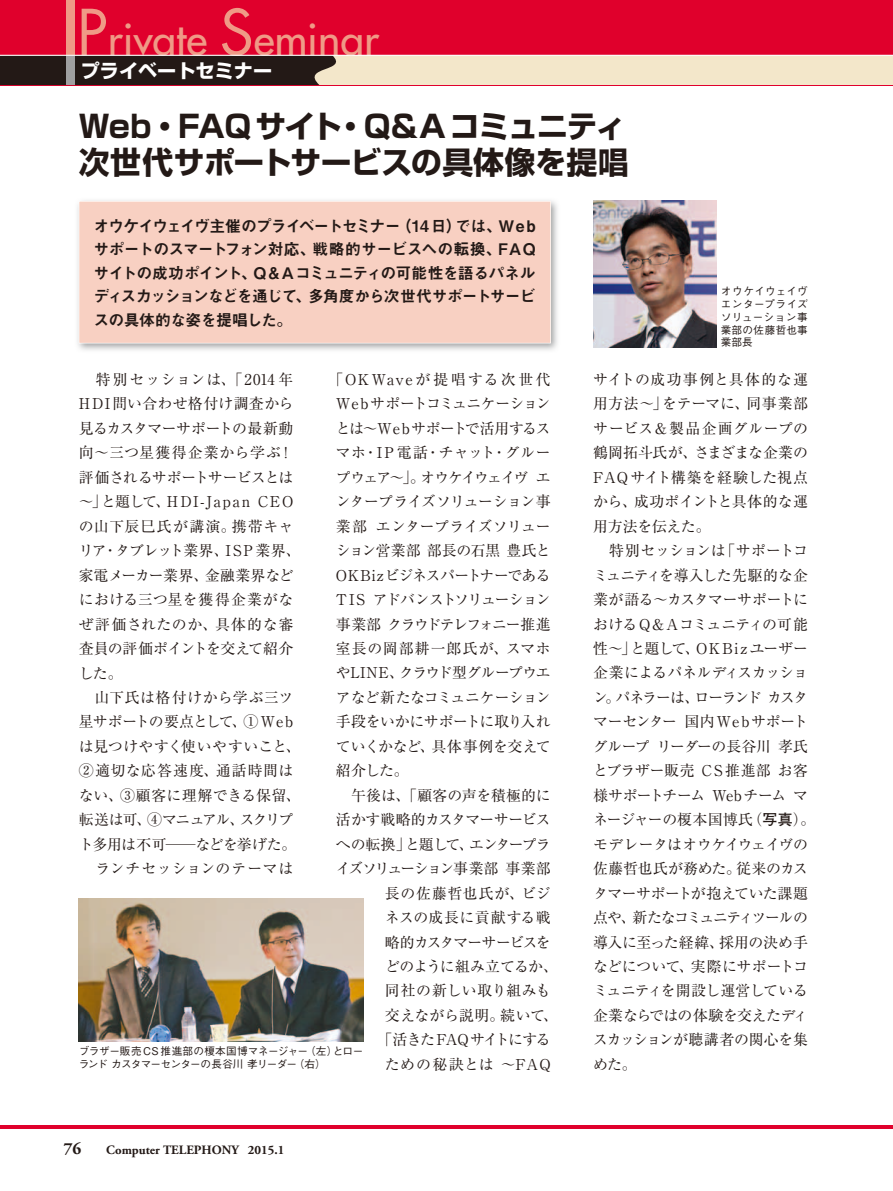
<style>
.page{position:relative;width:893px;height:1191px;background:#fff}
.page>*{position:absolute;margin:0;border:0;box-sizing:border-box;transform-origin:0 0}
.t1{font:42.45px "Futura";color:#ef9a86}
.t2{font:700 30.9px/36.2px "Shin Go Pro";letter-spacing:-.02em;color:#231916}
.t3{font:700 19.2px "Shin Go Pro";color:#fff}
.t4{font:700 16.95px "Adobe Garamond Pro";color:#231916}
.t5{font:15.9px/23.4px "Midashi Go Pro MB31";letter-spacing:-.06em;color:#231916;text-align:justify}
.t6{font:14.85px/24.5px "Ryumin Pro";letter-spacing:-.015em;color:#231916}
.t7{font:14.85px/24.5px "Ryumin Pro";letter-spacing:.015em;color:#231916}
.t8{font:14.85px "Ryumin Pro";letter-spacing:-.04em;color:#231916}
.t9{font:14.85px "Ryumin Pro";letter-spacing:-.045em;color:#231916}
.t10{font:14.85px "Ryumin Pro";letter-spacing:-.07em;color:#231916}
.t11{font:14.85px "Ryumin Pro";letter-spacing:.055em;color:#231916}
.t12{font:14.85px "Ryumin Pro";letter-spacing:.025em;color:#231916}
.t13{font:14.85px "Ryumin Pro";letter-spacing:.02em;color:#231916}
.t14{font:14.85px "Ryumin Pro";letter-spacing:-.125em;color:#231916}
.t15{font:14.85px "Ryumin Pro";letter-spacing:.14em;color:#231916}
.t16{font:14.85px "Ryumin Pro";letter-spacing:-.095em;color:#231916}
.t17{font:14.85px "Ryumin Pro";letter-spacing:-.1em;color:#231916}
.t18{font:14.85px "Ryumin Pro";letter-spacing:.06em;color:#231916}
.t19{font:14.85px "Ryumin Pro";letter-spacing:-.09em;color:#231916}
.t20{font:700 12.75px "Adobe Garamond Pro";color:#231916}
.t21{font:500 10.65px/12.8px "Gothic BBB Pro";letter-spacing:-.045em;color:#231916}
.t22{font:500 10.65px/12.8px "Gothic BBB Pro";letter-spacing:.01em;color:#231916;text-align:justify}
.s1{font-size:61.65px}
.s2{font-family:"Futo Go B101 Pro";font-weight:700}
</style>
<div class="page">
<div style="left:0;top:0;width:893px;height:85px;background:#e0002c"></div>
<div style="left:0;top:55px;width:893px;height:30px;background:#f3e7ca"></div>
<div style="left:0;top:56px;width:336px;height:29px;background:#231916"></div>
<div style="left:66px;top:0;width:8px;height:55px;background:#ef9a86"></div>
<div style="left:66px;top:55px;width:8px;height:30px;background:#a0a0a1"></div>
<hr style="left:0;top:55px;width:893px;height:1px;background:#fff">
<hr style="left:0;top:1125px;width:893px;height:3px;background:#e0002c">
<img style="left:77px;top:200px;width:481px;height:150px">
<div style="left:79px;top:201px;width:472px;height:142px;background:#f8d0c2"></div>
<img style="left:593px;top:201px;width:123px;height:147px">
<img style="left:79px;top:898px;width:285px;height:143px">
<h1 class="t1" style="left:77px;top:12px;width:303px"><span class="s1">P</span>rivate <span class="s1">S</span>eminar</h1>
<p class="t3" style="left:81px;top:55px;width:193px">プライベートセミナー</p>
<h2 class="t2" style="left:79px;top:105px;width:552px">Web・FAQ サイト・Q&amp;A コミュニティ次世代サポートサービスの具体像を提唱</h2>
<p class="t5" style="left:94px;top:212px;width:444px">オウケイウェイヴ主催のプライベートセミナー（14 日）では、We bサポートのスマートフォン対応、戦略的サービスへの転換、FAQサイトの成功ポイント、Q&amp; Aコミュニティの可能性を語るパネルディスカッションなどを通じて、多角度から次世代サポートサービスの具体的な姿を提唱した。</p>
<p class="t22" style="left:721px;top:284px;width:89px">オウケイウェイヴエンタープライズソリューション事業部の佐藤哲也事業部長</p>
<p class="t7" style="left:79px;top:366px;width:224px">　特別セッションは、「2014 年<br>HDI問い合わせ格付け調査から見るカスタマーサポートの最新動向～三つ星獲得企業から学ぶ！評価されるサポートサービスとは～」と題して、HDI-Japan CEOの山下辰巳氏が講演。携帯キャリア・タブレット業界、ISP 業界、家電メーカー業界、金融業界などにおける三つ星を獲得企業がなぜ評価されたのか、具体的な審査員の評価ポイントを交えて紹介した。<br>　山下氏は格付けから学ぶ三ツ星サポートの要点として、①Webは見つけやすく使いやすいこと、<br>②適切な応答速度、通話時間はない、③顧客に理解できる保留、転送は可、④マニュアル、スクリプト多用は不可─などを挙げた。　ランチセッションのテーマは</p>
<p class="t15" style="left:328px;top:368px;width:224px">「OKWaveが提唱する次世代</p>
<p class="t8" style="left:336px;top:392px;width:216px">Webサポートコミュニケーション</p>
<p class="t6" style="left:336px;top:415px;width:216px">とは～Webサポートで活用するス</p>
<p class="t13" style="left:336px;top:441px;width:216px">マホ・IP 電話・チャット・グルー</p>
<p class="t14" style="left:336px;top:465px;width:216px">プウェア～」。オウケイウェイヴ エ</p>
<p class="t9" style="left:336px;top:490px;width:216px">ンタープライズソリューション事</p>
<p class="t6" style="left:336px;top:513px;width:216px">業部 エンタープライズソリュー</p>
<p class="t6" style="left:336px;top:537px;width:216px">ション営業部 部長の石黒 豊氏と</p>
<p class="t9" style="left:336px;top:563px;width:216px">OKBizビジネスパートナーである</p>
<p class="t10" style="left:336px;top:588px;width:216px">TIS アドバンストソリューション</p>
<p class="t16" style="left:336px;top:612px;width:216px">事業部 クラウドテレフォニー推進</p>
<p class="t18" style="left:336px;top:637px;width:216px">室長の岡部耕一郎氏が、スマホ</p>
<p class="t8" style="left:336px;top:661px;width:216px">やLINE、クラウド型グループウエ</p>
<p class="t9" style="left:336px;top:685px;width:216px">アなど新たなコミュニケーション</p>
<p class="t6" style="left:336px;top:708px;width:216px">手段をいかにサポートに取り入れ</p>
<p class="t6" style="left:336px;top:733px;width:216px">ていくかなど、具体事例を交えて</p>
<p class="t6" style="left:336px;top:757px;width:74px">紹介した。</p>
<p class="t6" style="left:336px;top:782px;width:216px">　午後は、「顧客の声を積極的に</p>
<p class="t8" style="left:336px;top:808px;width:216px">活かす戦略的カスタマーサービス</p>
<p class="t10" style="left:336px;top:832px;width:216px">への転換」と題して、エンタープラ</p>
<p class="t17" style="left:336px;top:857px;width:216px">イズソリューション事業部 事業部</p>
<p class="t11" style="left:385px;top:881px;width:167px">長の佐藤哲也氏が、ビジ</p>
<p class="t12" style="left:385px;top:906px;width:167px">ネスの成長に貢献する戦</p>
<p class="t10" style="left:385px;top:930px;width:167px">略的カスタマーサービスを</p>
<p class="t6" style="left:385px;top:953px;width:175px">どのように組み立てるか、</p>
<p class="t12" style="left:385px;top:979px;width:167px">同社の新しい取り組みも</p>
<p class="t7" style="left:385px;top:1002px;width:175px">交えながら説明。続いて、</p>
<p class="t19" style="left:377px;top:1028px;width:175px">「活きた FAQ サイトにする</p>
<p class="t11" style="left:385px;top:1052px;width:167px">ための秘訣とは ～FAQ</p>
<p class="t21" style="left:79px;top:1043px;width:286px">ブラザー販売CS推進部の榎本国博マネージャー（左）とローランド カスタマーセンターの長谷川 孝リーダー（右）</p>
<p class="t4" style="left:64px;top:1138px;width:19px">76</p>
<p class="t20" style="left:106px;top:1142px;width:180px">Computer TELEPHONY 2015.1</p>
<p class="t6" style="left:593px;top:366px;width:224px">サイトの成功事例と具体的な運用方法～」をテーマに、同事業部サービス＆製品企画グループの鶴岡拓斗氏が、さまざまな企業の<br>FAQサイト構築を経験した視点から、成功ポイントと具体的な運用方法を伝えた。<br>　特別セッションは「サポートコミュニティを導入した先駆的な企業が語る～カスタマーサポートにおけるQ&amp;Aコミュニティの可能性～」と題して、OKBiz ユーザー企業によるパネルディスカッション。パネラーは、ローランド カスタマーセンター 国内Webサポートグループ リーダーの長谷川 孝氏とブラザー販売 CS 推進部 お客様サポートチーム Webチーム マネージャーの榎本国博氏（<span class="s2">写真</span>）。モデレータはオウケイウェイヴの佐藤哲也氏が務めた。従来のカスタマーサポートが抱えていた課題点や、新たなコミュニティツールの導入に至った経緯、採用の決め手などについて、実際にサポートコミュニティを開設し運営している企業ならではの体験を交えたディスカッションが聴講者の関心を集めた。</p>
</div>
